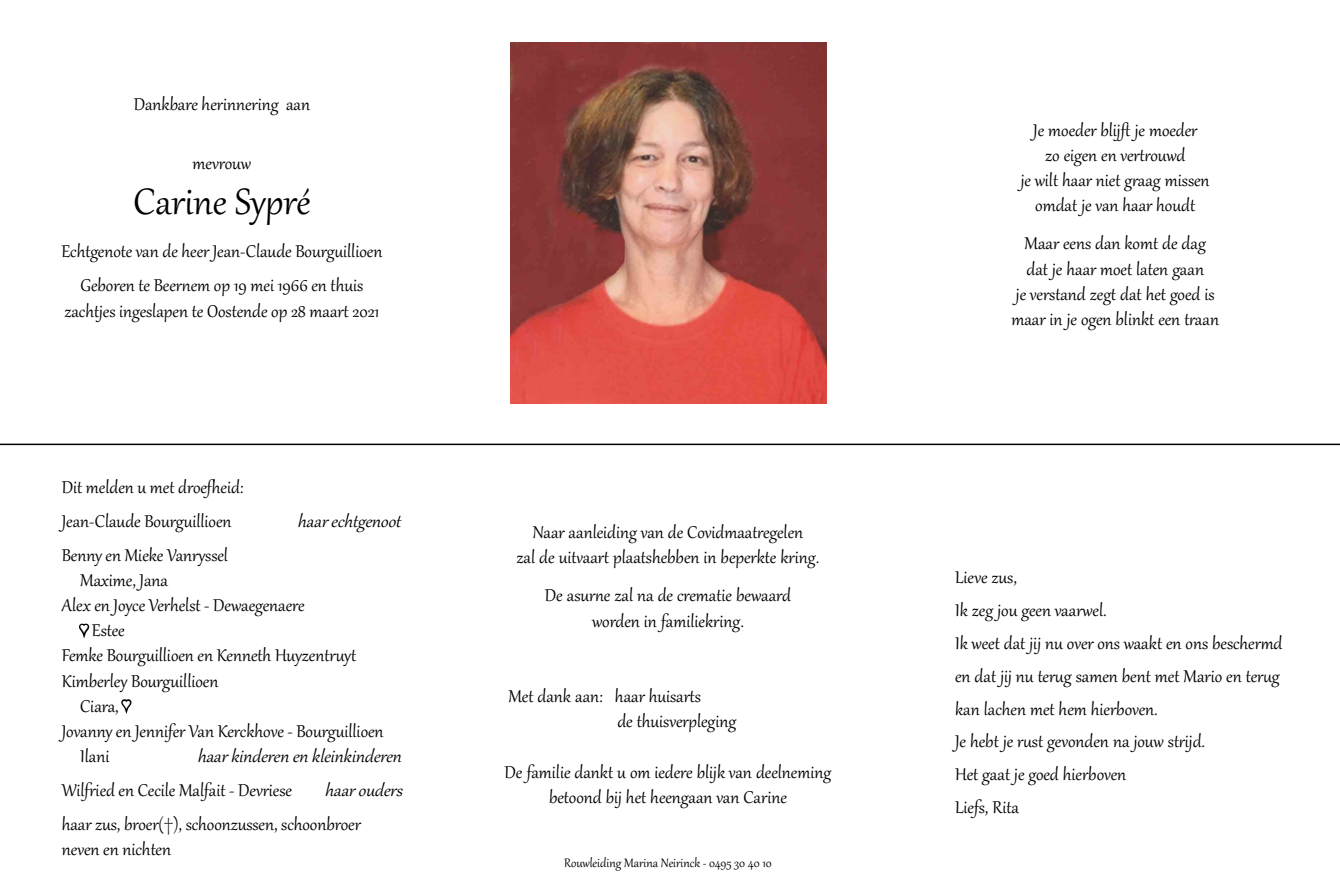
<style>
.page{position:relative;width:1340px;height:893px;background:#fff}
.page>*{position:absolute;margin:0;border:0;box-sizing:border-box;transform-origin:0 0}
.t1{font:45px "Gabriola";color:#000}
.t2{font:21px/25.2px "Gabriola";color:#000;text-align:center}
.t3{font:italic 21px "Gabriola";color:#000}
.t4{font:15px "Gabriola";color:#000}
.s1{font-family:"Arial";font-size:13.5px;color:#fff}
</style>
<div class="page">
<img style="left:510px;top:43px;width:316px;height:361px">
<svg style="left:79px;top:623px;width:11px;height:16px"></svg>
<svg style="left:121px;top:699px;width:11px;height:15px"></svg>
<hr style="left:0;top:444px;width:1339px;height:1px;background:#000">
<p class="t2" style="left:134px;top:90px;width:178px">Dankbare herinnering aan</p>
<p class="t2" style="left:192px;top:149px;width:60px">mevrouw</p>
<h1 class="t1" style="left:134px;top:172px;width:178px">Carine Sypré</h1>
<p class="t2" style="left:61px;top:233px;width:322px;line-height:34px">Echtgenote van de heer Jean-Claude Bourguillioen<br>Geboren te Beernem op 19 mei 1966 en thuis</p>
<p class="t2" style="left:64px;top:297px;width:316px">zachtjes ingeslapen te Oostende op 28 maart 2021</p>
<p class="t2" style="left:62px;top:469px;width:183px;line-height:33.8px;text-align:left">Dit melden u met droefheid:<br>Jean-Claude Bourguillioen</p>
<p class="t3" style="left:297px;top:507px;width:111px">haarechtgenoot</p>
<p class="t2" style="left:62px;top:541px;width:168px">Benny en Mieke Vanryssel</p>
<p class="t2" style="left:80px;top:566px;width:89px">Maxime, Jana</p>
<p class="t2" style="left:62px;top:591px;width:244px">Alex en Joyce Verhelst - Dewaegenaere</p>
<p class="t2" style="left:80px;top:616px;width:46px"><span class="s1">♥</span> Estee</p>
<p class="t2" style="left:62px;top:642px;width:296px">Femke Bourguillioen en Kenneth Huyzentruyt</p>
<p class="t2" style="left:62px;top:667px;width:158px">Kimberley Bourguillioen</p>
<p class="t2" style="left:80px;top:692px;width:52px">Ciara, <span class="s1">♥</span></p>
<p class="t2" style="left:62px;top:717px;width:323px">Jovanny en Jennifer Van Kerckhove - Bourguillioen</p>
<p class="t2" style="left:80px;top:742px;width:31px">Ilani</p>
<p class="t3" style="left:197px;top:743px;width:212px">haarkinderenenkleinkinderen</p>
<p class="t2" style="left:62px;top:776px;width:232px">Wilfried en Cecile Malfait - Devriese</p>
<p class="t3" style="left:325px;top:776px;width:85px">haarouders</p>
<p class="t2" style="left:62px;top:810px;width:300px;text-align:left">haar zus, broer(†), schoonzussen, schoonbroer neven en nichten</p>
<p class="t2" style="left:516px;top:518px;width:304px">Naar aanleiding van de Covidmaatregelen<br>zal de uitvaart plaatshebben in beperkte kring.</p>
<p class="t2" style="left:545px;top:581px;width:247px">De asurne zal na de crematie bewaard worden in familiekring.</p>
<p class="t2" style="left:617px;top:682px;width:120px;text-align:left;text-indent:-109px">Met dank aan: haar huisarts<br>de thuisverpleging</p>
<p class="t2" style="left:504px;top:758px;width:328px">De familie dankt u om iedere blijk van deelneming betoond bij het heengaan van Carine</p>
<p class="t4" style="left:564px;top:853px;width:209px">Rouwleiding Marina Neirinck - 0495 30 40 10</p>
<p class="t2" style="left:1020px;top:116px;width:190px">Je moeder blijft je moeder<br>zo eigen en vertrouwd<br>je wilt haar niet graag missen omdat je van haar houdt</p>
<p class="t2" style="left:1011px;top:230px;width:209px">Maar eens dan komt de dag dat je haar moet laten gaan<br>je verstand zegt dat het goed is maar in je ogen blinkt een traan</p>
<p class="t2" style="left:955px;top:559px;width:329px;line-height:33px;text-align:left">Lieve zus,<br>Ik zeg jou geen vaarwel.<br>Ik weet dat jij nu over ons waakt en ons beschermd en dat jij nu terug samen bent met Mario en terug kan lachen met hem hierboven.<br>Je hebt je rust gevonden na jouw strijd.<br>Het gaat je goed hierboven<br>Liefs, Rita</p>
</div>
